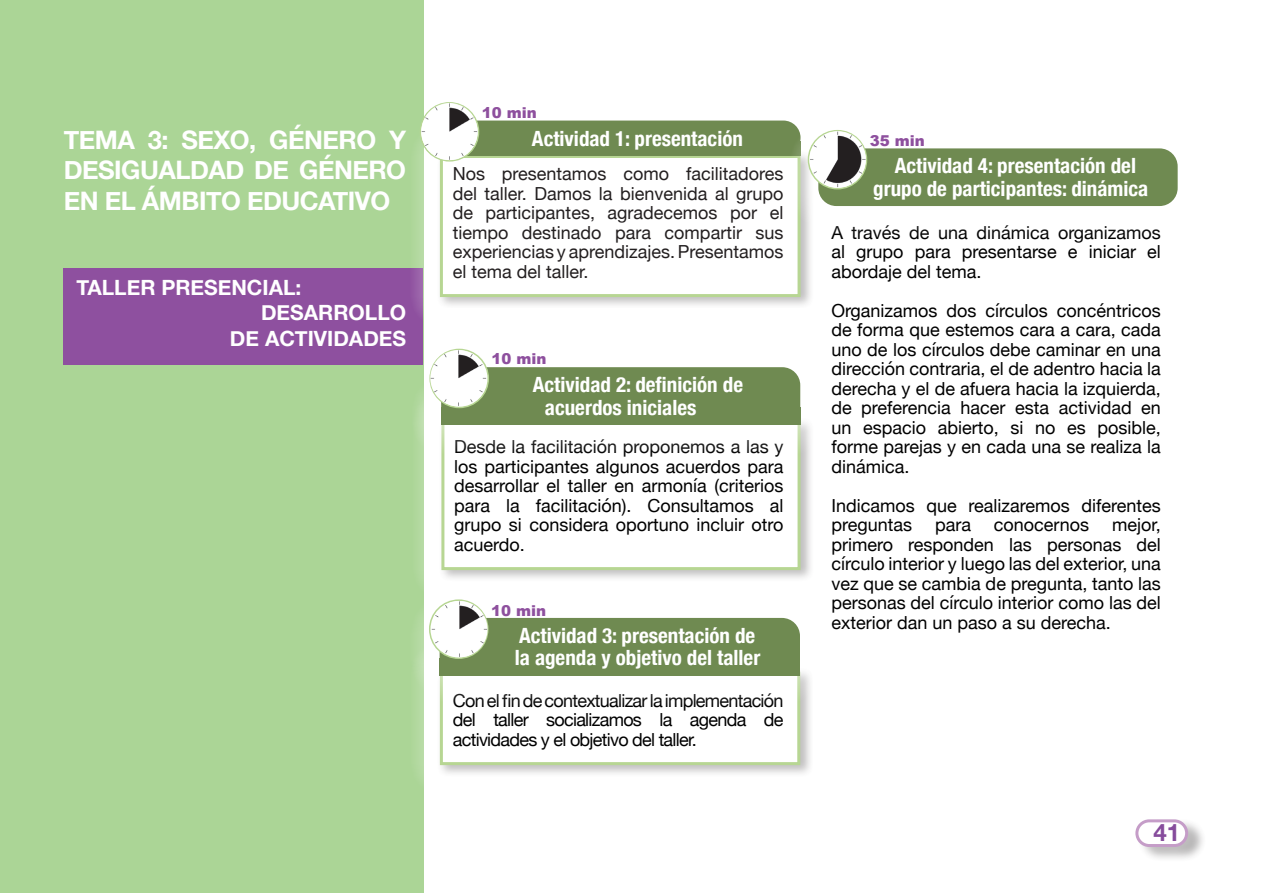
<style>
.page{position:relative;width:1263px;height:893px;background:#fff}
.page>*{position:absolute;margin:0;border:0;box-sizing:border-box;transform-origin:0 0}
.título{font:700 25.5px/30.6px "Helvetica Neue";letter-spacing:-.02em;color:#fff;text-align:justify}
.t1{font:700 24px "Helvetica Neue";color:#864c9c}
.actividades{font:700 condensed 21px "Helvetica Neue";color:#fff}
.subtítulo{font:700 21px "Helvetica Neue";color:#fff}
.con_color{font:18px/19.5px "Helvetica Neue";color:#000;text-align:justify}
.con_color-2{font:18px/19.5px "Helvetica Neue";color:#231f20;text-align:justify}
.min{font:900 15px "Arial";color:#8e509e}
</style>
<div class="page">
<div style="left:1135px;top:819px;width:53px;height:28px;border:3px solid #c59dc8;border-radius:12px"></div>
<div style="left:0;top:0;width:423px;height:893px;background:#abd596"></div>
<div style="left:64px;top:268px;width:359px;height:97px;background:#8e509f"></div>
<div style="left:410px;top:125px;width:420px;height:202px;background:#fff;opacity:.75"></div>
<div style="left:440px;top:155px;width:360px;height:142px;background:#fff;border:3px solid #b7d693"></div>
<div style="left:412px;top:392px;width:418px;height:208px;background:#fff;opacity:.75"></div>
<div style="left:441px;top:422px;width:359px;height:148px;background:#fff;border:3px solid #b7d693"></div>
<div style="left:440px;top:142px;width:360px;height:14px;background:#6f8a51"></div>
<div style="left:411px;top:377px;width:419px;height:78px;background:#fff"></div>
<div style="left:441px;top:407px;width:359px;height:18px;background:#6f8a51"></div>
<div style="left:440px;top:121px;width:360px;height:34px;background:#6f8a51;border-radius:17px"></div>
<div style="left:441px;top:367px;width:359px;height:58px;background:#6f8a51;border-radius:18px"></div>
<img style="left:414px;top:104px;width:68px;height:60px">
<img style="left:423px;top:350px;width:68px;height:61px">
<div style="left:410px;top:642px;width:420px;height:153px;background:#fff;opacity:.75"></div>
<div style="left:440px;top:672px;width:360px;height:93px;background:#fff;border:3px solid #b7d693"></div>
<div style="left:410px;top:588px;width:420px;height:118px;background:#fff"></div>
<div style="left:440px;top:618px;width:360px;height:57px;background:#6f8a51;border-radius:18px"></div>
<div style="left:440px;top:658px;width:360px;height:18px;background:#6f8a51"></div>
<img style="left:429px;top:602px;width:63px;height:60px">
<div style="left:788px;top:118px;width:419px;height:118px;background:#fff"></div>
<div style="left:818px;top:148px;width:360px;height:58px;background:#6f8a51;border-radius:18px"></div>
<img style="left:805px;top:130px;width:68px;height:62px">
<p class="título" style="left:64px;top:125px;width:344px">TEMA 3: SEXO, GÉNERO Y DESIGUALDAD DE GÉNERO EN EL ÁMBITO EDUCATIVO</p>
<p class="subtítulo" style="left:77px;top:271px;width:226px">TALLER PRESENCIAL:</p>
<p class="subtítulo" style="left:261px;top:296px;width:147px">DESARROLLO</p>
<p class="subtítulo" style="left:230px;top:322px;width:178px">DE ACTIVIDADES</p>
<p class="min" style="left:482px;top:102px;width:57px">10 min</p>
<p class="actividades" style="left:532px;top:121px;width:212px">Actividad 1: presentación</p>
<p class="con_color-2" style="left:453px;top:165px;width:332px">Nos presentamos como facilitadores del taller. Damos la bienvenida al grupo de participantes, agradecemos por el tiempo destinado para compartir sus experiencias y aprendizajes. Presentamos el tema del taller.</p>
<p class="min" style="left:491px;top:348px;width:57px">10 min</p>
<p class="actividades" style="left:533px;top:367px;width:212px">Actividad 2: definición de</p>
<p class="actividades" style="left:545px;top:390px;width:153px">acuerdos iniciales</p>
<p class="con_color" style="left:454px;top:438px;width:331px">Desde la facilitación proponemos a las y los participantes algunos acuerdos para desarrollar el taller en armonía (criterios para la facilitación). Consultamos al grupo si considera oportuno incluir otro acuerdo.</p>
<p class="min" style="left:491px;top:599px;width:57px">10 min</p>
<p class="actividades" style="left:519px;top:618px;width:238px">Actividad 3: presentación de</p>
<p class="actividades" style="left:515px;top:640px;width:247px">la agenda y objetivo del taller</p>
<p class="con_color" style="left:453px;top:691px;width:332px">Con el fin de contextualizar la implementación del taller socializamos la agenda de actividades y el objetivo del taller.</p>
<p class="min" style="left:870px;top:130px;width:57px">35 min</p>
<p class="actividades" style="left:895px;top:148px;width:243px">Actividad 4: presentación del</p>
<p class="actividades" style="left:873px;top:171px;width:277px">grupo de participantes: dinámica</p>
<p class="con_color" style="left:831px;top:223px;width:331px">A través de una dinámica organizamos al grupo para presentarse e iniciar el abordaje del tema.</p>
<p class="con_color" style="left:831px;top:301px;width:331px">Organizamos dos círculos concéntricos de forma que estemos cara a cara, cada uno de los círculos debe caminar en una dirección contraria, el de adentro hacia la derecha y el de afuera hacia la izquierda, de preferencia hacer esta actividad en un espacio abierto, si no es posible, forme parejas y en cada una se realiza la dinámica.</p>
<p class="con_color" style="left:831px;top:496px;width:331px">Indicamos que realizaremos diferentes preguntas</p>
<p class="con_color" style="left:831px;top:516px;width:331px;text-indent:281px">mejor, primero responden las personas del círculo interior y luego las del exterior, una vez que se cambia de pregunta, tanto las personas del círculo interior como las del exterior dan un paso a su derecha.</p>
<p class="con_color" style="left:935px;top:516px;width:37px">para</p>
<p class="con_color" style="left:994px;top:516px;width:97px">conocernos</p>
<h2 class="t1" style="left:1153px;top:814px;width:28px">41</h2>
</div>
